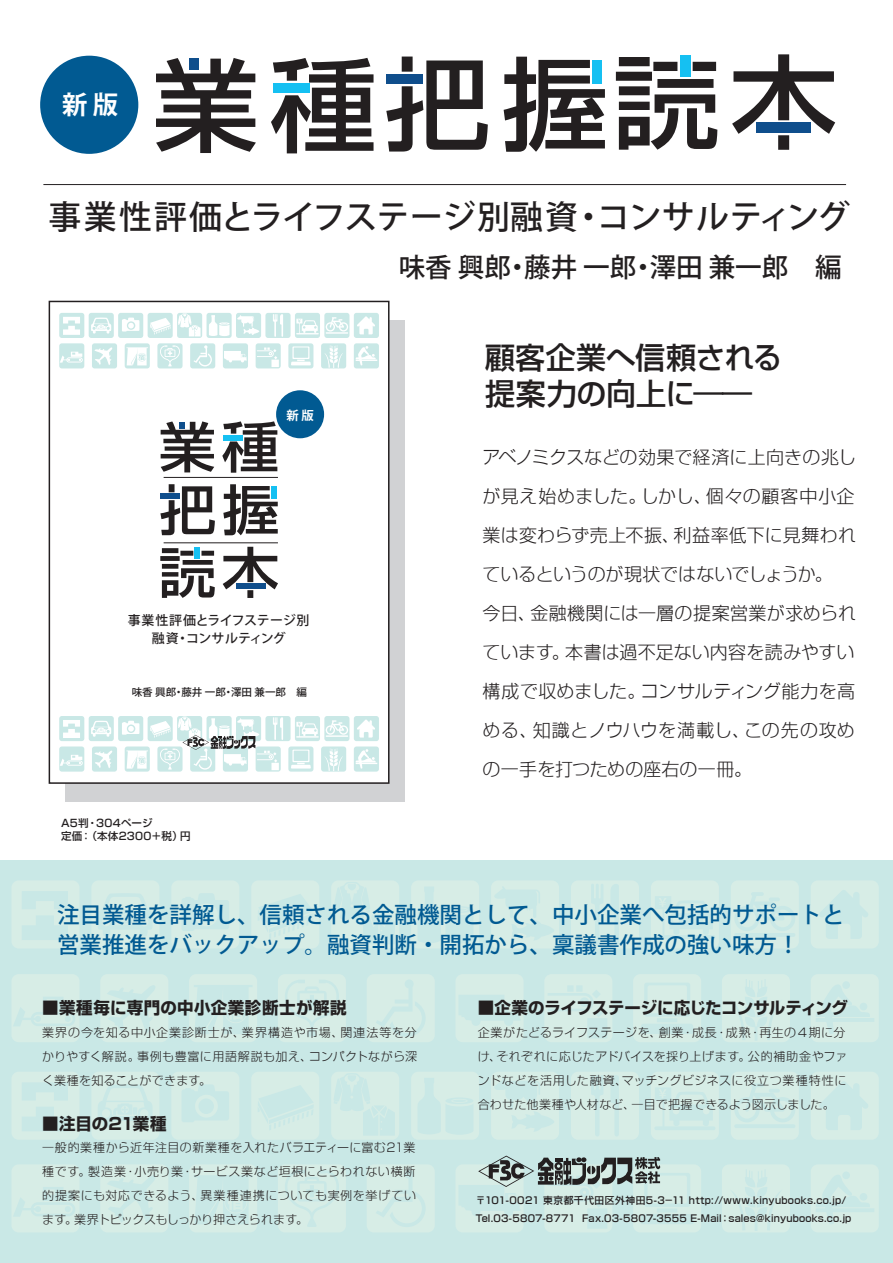
<style>
.page{position:relative;width:893px;height:1263px;background:#fff}
.page>*{position:absolute;margin:0;border:0;box-sizing:border-box;transform-origin:0 0}
.t1{font:500 32.85px "Koz Go Pro";color:#231f20}
.t2{font:30px/36px "A TTC Shin Go Medium";letter-spacing:-.005em;color:#231f20}
.t3{font:500 26.55px "Koz Go Pro";color:#231f20}
.t4{font:700 25.35px "Koz Go Pr 6 N";color:#fff}
.t5{font:500 22.5px/30px "Koz Go Pro";color:#015a92}
.t6{font:18px/39px "A TTC Shin Go Light";letter-spacing:.005em;color:#231f20}
.t7{font:16.5px "A TTC Shin Go Bold";letter-spacing:-.025em;color:#231f20}
.t8{font:16.5px "A TTC Shin Go Bold";letter-spacing:.03em;color:#231f20}
.t9{font:16.5px "A TTC Shin Go Bold";letter-spacing:.005em;color:#231f20}
.t10{font:500 12.9px/17.7px "Koz Go Pro";color:#231f20;text-align:center}
.t11{font:700 12.45px "Koz Go Pr 6 N";color:#fff}
.t12{font:12px/24px "A TTC Shin Go Light";letter-spacing:.025em;color:#231f20;text-align:justify}
.t13{font:10.5px/12.6px "A TTC Shin Go Medium";letter-spacing:.025em;color:#231f20}
.t14{font:500 10.5px "Koz Go Pro";color:#231f20}
.t15{font:9.75px/18px "A TTC Shin Go Medium";letter-spacing:.025em;color:#231f20}
</style>
<div class="page">
<div style="left:0;top:860px;width:893px;height:403px;background:#c9e8e6"></div>
<svg style="left:12px;top:1072px;width:67px;height:67px"></svg>
<svg style="left:731px;top:1072px;width:68px;height:67px"></svg>
<svg style="left:367px;top:1165px;width:68px;height:67px"></svg>
<svg style="left:571px;top:1072px;width:68px;height:67px"></svg>
<svg style="left:651px;top:1072px;width:68px;height:67px"></svg>
<svg style="left:278px;top:1165px;width:68px;height:67px"></svg>
<svg style="left:172px;top:1072px;width:67px;height:67px"></svg>
<svg style="left:811px;top:1072px;width:68px;height:67px"></svg>
<svg style="left:722px;top:1165px;width:68px;height:67px"></svg>
<svg style="left:491px;top:1072px;width:68px;height:67px"></svg>
<svg style="left:101px;top:1165px;width:67px;height:67px"></svg>
<svg style="left:12px;top:1165px;width:67px;height:67px"></svg>
<svg style="left:252px;top:1072px;width:67px;height:67px"></svg>
<svg style="left:331px;top:1072px;width:68px;height:67px"></svg>
<svg style="left:411px;top:1072px;width:68px;height:67px"></svg>
<svg style="left:189px;top:1165px;width:68px;height:67px"></svg>
<svg style="left:92px;top:1072px;width:67px;height:67px"></svg>
<svg style="left:811px;top:1165px;width:68px;height:67px"></svg>
<svg style="left:12px;top:881px;width:67px;height:67px"></svg>
<svg style="left:731px;top:881px;width:68px;height:67px"></svg>
<svg style="left:456px;top:974px;width:67px;height:68px"></svg>
<svg style="left:367px;top:974px;width:68px;height:68px"></svg>
<svg style="left:571px;top:881px;width:68px;height:67px"></svg>
<svg style="left:651px;top:881px;width:68px;height:67px"></svg>
<svg style="left:278px;top:974px;width:68px;height:68px"></svg>
<svg style="left:633px;top:974px;width:68px;height:68px"></svg>
<svg style="left:172px;top:881px;width:67px;height:67px"></svg>
<svg style="left:545px;top:974px;width:67px;height:68px"></svg>
<svg style="left:811px;top:881px;width:68px;height:67px"></svg>
<svg style="left:722px;top:974px;width:68px;height:68px"></svg>
<svg style="left:491px;top:881px;width:68px;height:67px"></svg>
<svg style="left:101px;top:974px;width:67px;height:68px"></svg>
<svg style="left:12px;top:974px;width:67px;height:68px"></svg>
<svg style="left:252px;top:881px;width:67px;height:67px"></svg>
<svg style="left:331px;top:881px;width:68px;height:67px"></svg>
<svg style="left:411px;top:881px;width:68px;height:67px"></svg>
<svg style="left:189px;top:974px;width:68px;height:68px"></svg>
<svg style="left:92px;top:881px;width:67px;height:67px"></svg>
<svg style="left:811px;top:974px;width:68px;height:68px"></svg>
<div style="left:65px;top:320px;width:340px;height:482px;background:#d1d2d4"></div>
<svg style="left:456px;top:1155px;width:245px;height:77px"></svg>
<div style="left:40px;top:56px;width:98px;height:98px;background:#015a92;border-radius:50%"></div>
<hr style="left:43px;top:184px;width:803px;height:1px;background:#231f20">
<svg style="left:156px;top:58px;width:100px;height:95px"></svg>
<div style="left:189px;top:59px;width:9px;height:11px;background:#0f4e8c"></div>
<svg style="left:271px;top:58px;width:103px;height:95px"></svg>
<div style="left:273px;top:83px;width:36px;height:10px;background:#15c0f2"></div>
<svg style="left:386px;top:57px;width:102px;height:95px"></svg>
<div style="left:387px;top:74px;width:36px;height:10px;background:#0f4e8c"></div>
<svg style="left:732px;top:54px;width:103px;height:96px"></svg>
<div style="left:756px;top:122px;width:55px;height:11px;background:#0f4e8c"></div>
<svg style="left:504px;top:57px;width:101px;height:95px"></svg>
<div style="left:592px;top:60px;width:10px;height:24px;background:#15c0f2"></div>
<svg style="left:616px;top:57px;width:101px;height:93px"></svg>
<div style="left:680px;top:55px;width:10px;height:22px;background:#15c0f2"></div>
<div style="left:49px;top:301px;width:340px;height:483px;background:#fff;border:2px solid #231f20"></div>
<svg style="left:59px;top:313px;width:320px;height:55px"></svg>
<div style="left:276px;top:390px;width:48px;height:48px;background:#015a92;border-radius:50%"></div>
<hr style="left:164px;top:477px;width:114px;height:1px;background:#231f20">
<hr style="left:164px;top:543px;width:114px;height:1px;background:#231f20">
<svg style="left:161px;top:421px;width:53px;height:51px"></svg>
<svg style="left:222px;top:421px;width:55px;height:52px"></svg>
<div style="left:223px;top:435px;width:20px;height:5px;background:#15c0f2"></div>
<svg style="left:160px;top:484px;width:55px;height:51px"></svg>
<div style="left:161px;top:494px;width:19px;height:5px;background:#0f4e8c"></div>
<svg style="left:223px;top:547px;width:55px;height:51px"></svg>
<div style="left:236px;top:583px;width:29px;height:6px;background:#0f4e8c"></div>
<svg style="left:223px;top:484px;width:55px;height:51px"></svg>
<div style="left:271px;top:486px;width:5px;height:13px;background:#15c0f2"></div>
<svg style="left:160px;top:548px;width:55px;height:50px"></svg>
<div style="left:195px;top:547px;width:5px;height:12px;background:#15c0f2"></div>
<svg style="left:59px;top:716px;width:320px;height:56px"></svg>
<p class="t4" style="left:62px;top:91px;width:58px">新 版</p>
<p class="t1" style="left:49px;top:196px;width:803px">事業性評価とライフステージ別融資・コンサルティング</p>
<p class="t3" style="left:399px;top:251px;width:444px">味香 興郎・藤井 一郎・澤田 兼一郎　編</p>
<p class="t11" style="left:286px;top:408px;width:29px">新 版</p>
<p class="t10" style="left:128px;top:612px;width:183px">事業性評価とライフステージ別融資・コンサルティング</p>
<p class="t14" style="left:132px;top:685px;width:177px">味香 興郎・藤井 一郎・澤田 兼一郎　編</p>
<p class="t13" style="left:61px;top:816px;width:131px">A5判・304ページ<br>定価：（本体2300＋税）円</p>
<p class="t2" style="left:485px;top:337px;width:299px">顧客企業へ信頼される提案力の向上に――</p>
<p class="t6" style="left:482px;top:436px;width:375px">アベノミクスなどの効果で経済に上向きの兆しが見え始めました。しかし、個々の顧客中小企業は変わらず売上不振、利益率低下に見舞われているというのが現状ではないでしょうか。<br>今日、金融機関には一層の提案営業が求められています。本書は過不足ない内容を読みやすい構成で収めました。コンサルティング能力を高める、知識とノウハウを満載し、この先の攻めの一手を打つための座右の一冊。</p>
<p class="t5" style="left:57px;top:901px;width:789px">注目業種を詳解し、信頼される金融機関として、中小企業へ包括的サポートと営業推進をバックアップ。融資判断・開拓から、稟議書作成の強い味方！</p>
<p class="t8" style="left:42px;top:994px;width:306px">■業種毎に専門の中小企業診断士が解説</p>
<p class="t12" style="left:42px;top:1019px;width:376px">業界の今を知る中小企業診断士が、業界構造や市場、関連法等を分かりやすく解説。事例も豊富に用語解説も加え、コンパクトながら深く業種を知ることができます。</p>
<p class="t9" style="left:42px;top:1110px;width:126px">■注目の21業種</p>
<p class="t12" style="left:42px;top:1134px;width:375px">一般的業種から近年注目の新業種を入れたバラエティーに富む21業種です。製造業・小売り業・サービス業など垣根にとらわれない横断的提案にも対応できるよう、異業種連携についても実例を挙げています。業界トピックスもしっかり押さえられます。</p>
<p class="t7" style="left:478px;top:994px;width:372px">■企業のライフステージに応じたコンサルティング</p>
<p class="t12" style="left:478px;top:1019px;width:371px;text-align:left">企業がたどるライフステージを、創業・成長・成熟・再生の４期に分け、それぞれに応じたアドバイスを採り上げます。公的補助金やファンドなどを活用した融資、マッチングビジネスに役立つ業種特性に合わせた他業種や人材など、一目で把握できるよう図示しました。</p>
<p class="t15" style="left:476px;top:1190px;width:377px">〒101-0021 東京都千代田区外神田5-3−11 http://www.kinyubooks.co.jp/<br>Tel.03-5807-8771 Fax.03-5807-3555 E-Mail：sales@kinyubooks.co.jp</p>
</div>
